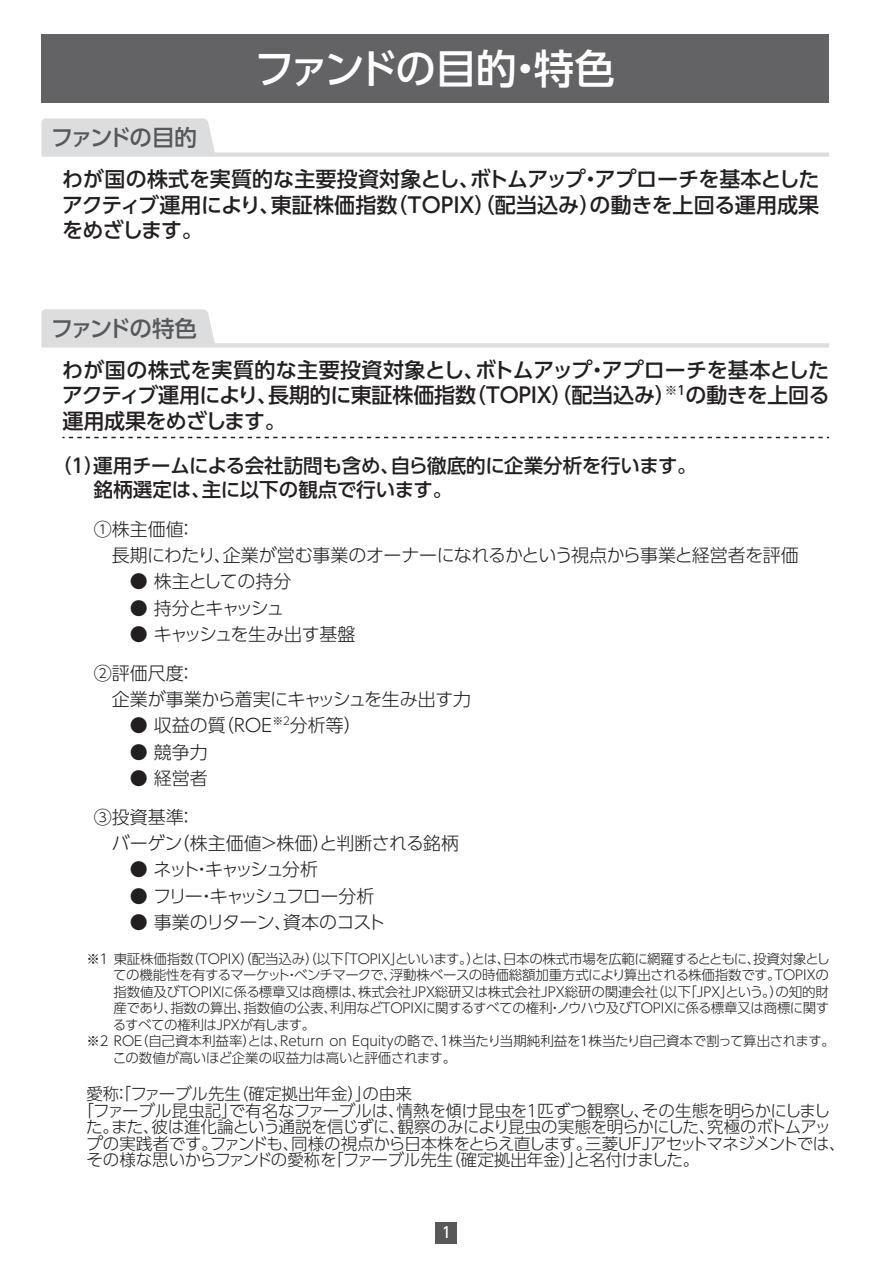
<style>
.page{position:relative;width:893px;height:1263px;background:#fff}
.page>*{position:absolute;margin:0;border:0;box-sizing:border-box;transform-origin:0 0}
.t1{font:500 40.5px "UD Shin Go Pro";letter-spacing:-.06em;color:#fff}
.t2{font:500 22.5px "UD Shin Go Pro";letter-spacing:-.095em;color:#57585a}
.t3{font:500 21px/25.5px "UD Shin Go Pro";letter-spacing:-.025em;color:#231f20;text-align:justify}
.t4{font:500 19.5px/24px "UD Shin Go Pro";letter-spacing:-.01em;color:#231f20}
.t5{font:300 18px/26.2px "UD Shin Go Pro";letter-spacing:-.03em;color:#231f20}
.t6{font:300 18px/39px "UD Shin Go Pro";color:#231f20}
.t7{font:300 18px "UD Shin Go Pro";letter-spacing:-.115em;color:#231f20}
.t8{font:300 18px "UD Shin Go Pro";letter-spacing:-.01em;color:#231f20}
.t9{font:300 18px "UD Shin Go Pro";letter-spacing:-.135em;color:#231f20}
.t10{font:300 16.5px "UD Shin Go Pro";letter-spacing:-.02em;color:#231f20}
.t11{font:300 16.5px "UD Shin Go Pro";letter-spacing:-.055em;color:#231f20}
.t12{font:300 16.5px "UD Shin Go Pro";color:#231f20}
.t13{font:500 15px "UD Shin Go Pro";color:#fff;scale:.9 1}
.t14{font:300 13.5px "UD Shin Go Pro";letter-spacing:-.025em;color:#231f20}
.t15{font:300 13.5px "UD Shin Go Pro";letter-spacing:-.045em;color:#231f20}
.t16{font:300 13.5px "UD Shin Go Pro";color:#231f20}
.t17{font:300 13.5px "UD Shin Go Pro";letter-spacing:-.005em;color:#231f20}
</style>
<div class="page">
<div style="left:436px;top:1222px;width:21px;height:21px;background:#57585a"></div>
<div style="left:41px;top:35px;width:788px;height:68px;background:#636366"></div>
<svg style="left:41px;top:118px;width:788px;height:39px"></svg>
<svg style="left:41px;top:309px;width:788px;height:38px"></svg>
<svg style="left:62px;top:437px;width:767px;height:1px"></svg>
<h1 class="t1" style="left:254px;top:36px;width:362px">ファンドの目的・特色</h1>
<p class="t2" style="left:51px;top:119px;width:147px">ファンドの目的</p>
<p class="t3" style="left:62px;top:166px;width:759px">わが国の株式を実質的な主要投資対象とし、ボトムアップ・アプローチを基本としたアクティブ運用により、東証株価指数（ＴＯＰＩＸ）（配当込み）の動きを上回る運用成果をめざします。</p>
<p class="t2" style="left:51px;top:310px;width:148px">ファンドの特色</p>
<p class="t3" style="left:62px;top:357px;width:769px">わが国の株式を実質的な主要投資対象とし、ボトムアップ・アプローチを基本としたアクティブ運用により、長期的に東証株価指数（ＴＯＰＩＸ）（配当込み）<sup>※１</sup>の動きを上回る運用成果をめざします。</p>
<p class="t4" style="left:94px;top:453px;width:604px;text-indent:-42px">（１）運用チームによる会社訪問も含め、自ら徹底的に企業分析を行います。銘柄選定は、主に以下の観点で行います。</p>
<p class="t5" style="left:112px;top:515px;width:688px;text-indent:-18px">①株主価値：<br>長期にわたり、企業が営む事業のオーナーになれるかという視点から事業と経営者を評価</p>
<p class="t5" style="left:130px;top:568px;width:163px">● 株主としての持分</p>
<p class="t7" style="left:130px;top:593px;width:156px">● 持分とキャッシュ</p>
<p class="t5" style="left:94px;top:614px;width:263px;line-height:39px;text-indent:36px">● キャッシュを生み出す基盤<br>②評価尺度：</p>
<p class="t5" style="left:112px;top:685px;width:361px">企業が事業から着実にキャッシュを生み出す力</p>
<p class="t6" style="left:130px;top:705px;width:234px">● 収益の質（ＲＯＥ<sup>※２</sup>分析等）</p>
<p class="t5" style="left:130px;top:738px;width:79px">● 競争力</p>
<p class="t6" style="left:94px;top:758px;width:115px;text-indent:36px">● 経営者<br>③投資基準：</p>
<p class="t8" style="left:112px;top:829px;width:349px">バーゲン（株主価値＞株価）と判断される銘柄</p>
<p class="t9" style="left:130px;top:855px;width:190px">● ネット・キャッシュ分析</p>
<p class="t7" style="left:130px;top:881px;width:246px">● フリー・キャッシュフロー分析</p>
<p class="t5" style="left:130px;top:908px;width:257px">● 事業のリターン、資本のコスト</p>
<p class="t15" style="left:86px;top:948px;width:745px">※１ 東証株価指数（ＴＯＰＩＸ）（配当込み）（以下「ＴＯＰＩＸ」といいます。）とは、日本の株式市場を広範に網羅するとともに、投資対象とし</p>
<p class="t14" style="left:113px;top:964px;width:717px">ての機能性を有するマーケット・ベンチマークで、浮動株ベースの時価総額加重方式により算出される株価指数です。ＴＯＰＩＸの</p>
<p class="t14" style="left:113px;top:981px;width:717px">指数値及びＴＯＰＩＸに係る標章又は商標は、株式会社JPX総研又は株式会社JPX総研の関連会社（以下「JPX」という。）の知的財</p>
<p class="t15" style="left:113px;top:997px;width:717px">産であり、指数の算出、指数値の公表、利用などＴＯＰＩＸに関するすべての権利・ノウハウ及びＴＯＰＩＸに係る標章又は商標に関す</p>
<p class="t14" style="left:113px;top:1014px;width:204px">るすべての権利はJPXが有します。</p>
<p class="t16" style="left:86px;top:1030px;width:750px">※２ ＲＯＥ（自己資本利益率）とは、Return on Equityの略で、１株当たり当期純利益を１株当たり自己資本で割って算出されます。</p>
<p class="t17" style="left:113px;top:1047px;width:345px">この数値が高いほど企業の収益力は高いと評価されます。</p>
<p class="t12" style="left:86px;top:1080px;width:327px">愛称：「ファーブル先生（確定拠出年金）」の由来</p>
<p class="t10" style="left:77px;top:1097px;width:754px">「ファーブル昆虫記」で有名なファーブルは、情熱を傾け昆虫を１匹ずつ観察し、その生態を明らかにしまし</p>
<p class="t10" style="left:86px;top:1113px;width:746px">た。また、彼は進化論という通説を信じずに、観察のみにより昆虫の実態を明らかにした、究極のボトムアッ</p>
<p class="t11" style="left:86px;top:1130px;width:761px">プの実践者です。ファンドも、同様の視点から日本株をとらえ直します。三菱ＵＦＪアセットマネジメントでは、</p>
<p class="t10" style="left:86px;top:1146px;width:614px">その様な思いからファンドの愛称を「ファーブル先生（確定拠出年金）」と名付けました。</p>
<p class="t13" style="left:442px;top:1220px;width:11px">1</p>
</div>
